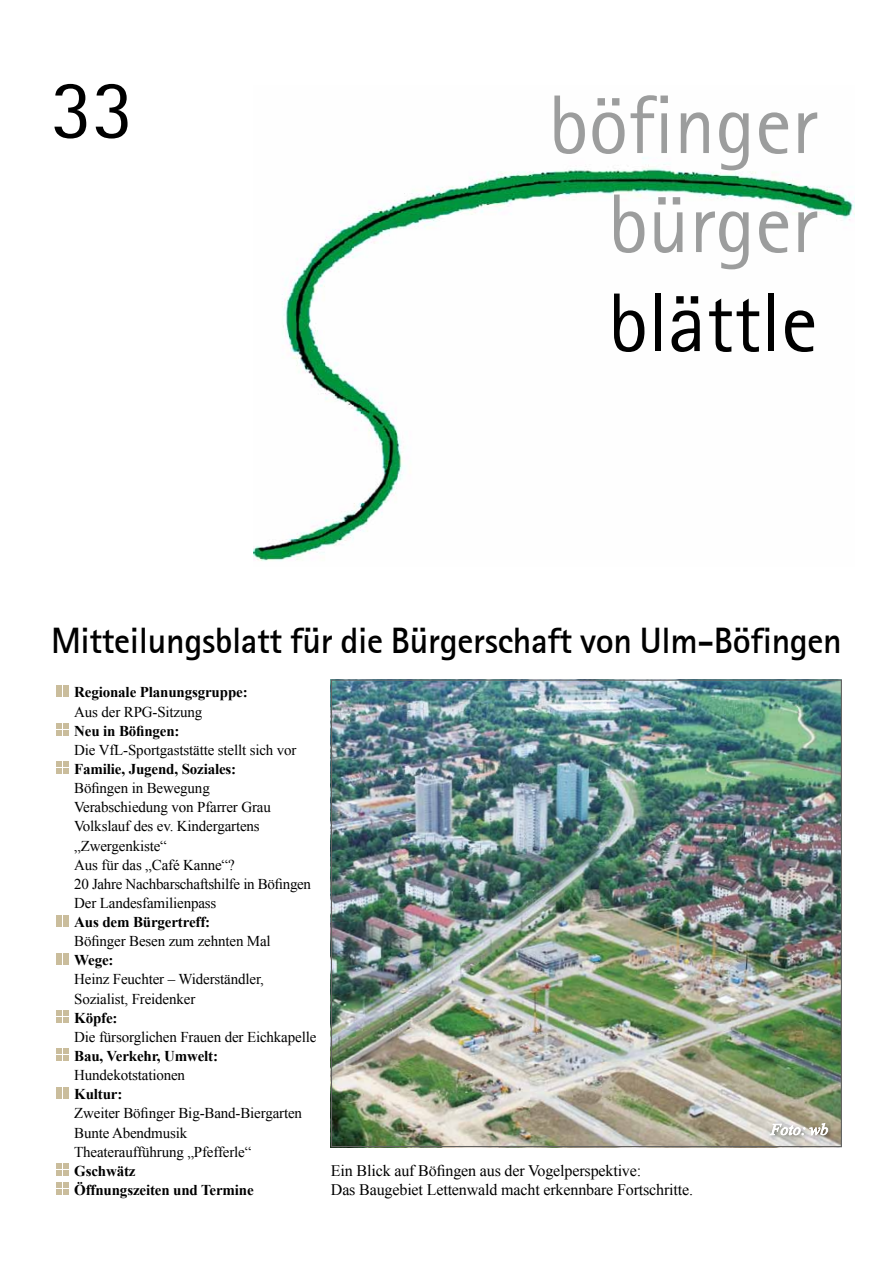
<style>
.page{position:relative;width:893px;height:1263px;background:#fff}
.page>*{position:absolute;margin:0;border:0;box-sizing:border-box;transform-origin:0 0}
.t1{font:82.5px/99px "Libre Sans Serif S Si";color:#9c9d9d;text-align:right}
.t2{font:82.5px "Libre Sans Serif S Si";color:#000}
.t3{font:700 36px "Libre Sans Serif S Si";letter-spacing:-.01em;color:#000}
.t4{font:16.05px/19.2px "Times New Roman";letter-spacing:-.01em;color:#000}
.t5{font:15px/19.2px "Times New Roman";letter-spacing:-.01em;color:#000}
.t6{font:700 15px/19.2px "Times New Roman";letter-spacing:-.01em;color:#000}
</style>
<div class="page">
<img style="left:253px;top:157px;width:601px;height:404px">
<svg style="left:56px;top:685px;width:13px;height:12px"></svg>
<svg style="left:56px;top:723px;width:13px;height:13px"></svg>
<svg style="left:56px;top:761px;width:13px;height:13px"></svg>
<svg style="left:56px;top:915px;width:13px;height:12px"></svg>
<svg style="left:56px;top:953px;width:13px;height:12px"></svg>
<svg style="left:56px;top:1010px;width:13px;height:13px"></svg>
<svg style="left:56px;top:1048px;width:13px;height:13px"></svg>
<svg style="left:56px;top:1087px;width:13px;height:12px"></svg>
<svg style="left:56px;top:1163px;width:13px;height:13px"></svg>
<svg style="left:56px;top:1182px;width:13px;height:13px"></svg>
<img style="left:333px;top:681px;width:507px;height:464px">
<div style="left:767px;top:1121px;width:67px;height:20px;background:#000;opacity:.75"></div>
<svg style="left:770px;top:1123px;width:58px;height:12px"></svg>
<h1 class="t2" style="left:51px;top:60px;width:84px">33</h1>
<h1 class="t1" style="left:549px;top:75px;width:270px">böfinger bürger</h1>
<h1 class="t2" style="left:608px;top:274px;width:211px">blättle</h1>
<h2 class="t3" style="left:51px;top:618px;width:792px">Mitteilungsblatt für die Bürgerschaft von Ulm-Böfingen</h2>
<p class="t6" style="left:74px;top:682px;width:175px">Regionale Planungsgruppe:</p>
<p class="t5" style="left:74px;top:702px;width:130px">Aus der RPG-Sitzung</p>
<p class="t6" style="left:74px;top:721px;width:107px">Neu in Böfingen:</p>
<p class="t5" style="left:74px;top:740px;width:224px">Die VfL-Sportgaststätte stellt sich vor</p>
<p class="t6" style="left:74px;top:759px;width:164px">Familie, Jugend, Soziales:</p>
<p class="t5" style="left:74px;top:778px;width:238px">Böfingen in Bewegung<br>Verabschiedung von Pfarrer Grau<br>Volkslauf des ev. Kindergartens „Zwergenkiste“<br>Aus für das „Café Kanne“?<br>20 Jahre Nachbarschaftshilfe in Böfingen<br>Der Landesfamilienpass</p>
<p class="t6" style="left:74px;top:912px;width:138px">Aus dem Bürgertreff:</p>
<p class="t5" style="left:74px;top:931px;width:198px">Böfinger Besen zum zehnten Mal</p>
<p class="t6" style="left:74px;top:950px;width:41px">Wege:</p>
<p class="t5" style="left:74px;top:969px;width:191px">Heinz Feuchter – Widerständler,<br>Sozialist, Freidenker</p>
<p class="t6" style="left:74px;top:1008px;width:45px">Köpfe:</p>
<p class="t5" style="left:74px;top:1027px;width:244px">Die fürsorglichen Frauen der Eichkapelle</p>
<p class="t6" style="left:74px;top:1046px;width:145px">Bau, Verkehr, Umwelt:</p>
<p class="t5" style="left:74px;top:1065px;width:112px">Hundekotstationen</p>
<p class="t6" style="left:74px;top:1084px;width:50px">Kultur:</p>
<p class="t5" style="left:74px;top:1103px;width:229px">Zweiter Böfinger Big-Band-Biergarten<br>Bunte Abendmusik<br>Theateraufführung „Pfefferle“</p>
<p class="t6" style="left:74px;top:1161px;width:181px">Gschwätz<br>Öffnungszeiten und Termine</p>
<p class="t4" style="left:331px;top:1160px;width:364px">Ein Blick auf Böfingen aus der Vogelperspektive:<br>Das Baugebiet Lettenwald macht erkennbare Fortschritte.</p>
</div>
